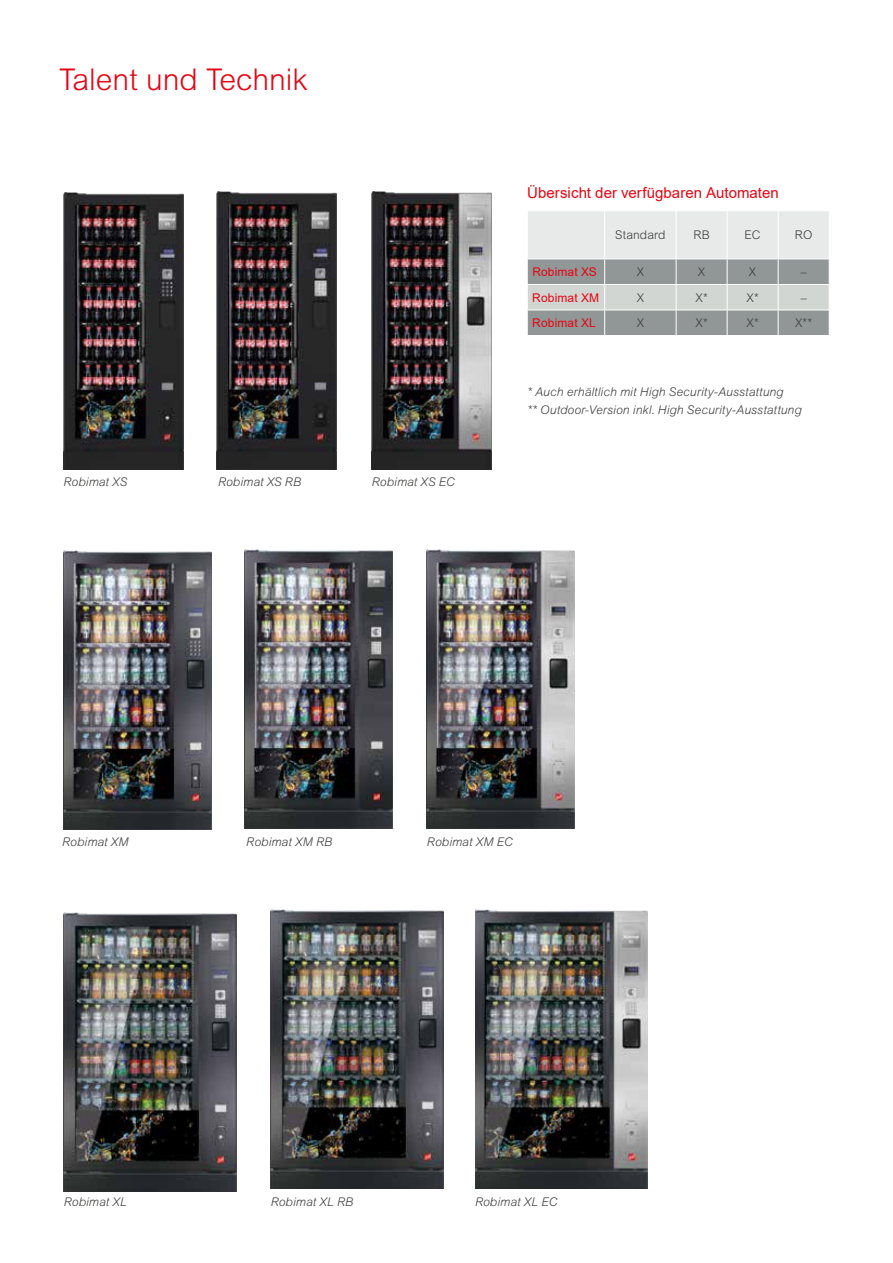
<style>
.page{position:relative;width:893px;height:1263px;background:#fff}
.page>*{position:absolute;margin:0;border:0;box-sizing:border-box;transform-origin:0 0}
.t1{font:300 30px "Arial MT Pro";color:#e30613}
.t2{font:15px "Arial";letter-spacing:.005em;color:#e30613}
.t3{font:italic 300 12px/18px "Arial MT Pro";letter-spacing:.01em;color:#3c3c3b}
.t4{font:300 12px "Arial MT Pro";letter-spacing:.01em;color:#3c3c3b}
.t5{font:12px "Arial";letter-spacing:.01em;color:#e30613}
</style>
<div class="page">
<svg style="left:527px;top:211px;width:302px;height:124px;background:#c2c6c5"></svg>
<hr style="left:527px;top:310px;width:78px;height:1px;background:#fff">
<hr style="left:605px;top:310px;width:71px;height:1px;background:#fff">
<hr style="left:676px;top:310px;width:51px;height:1px;background:#fff">
<hr style="left:727px;top:310px;width:51px;height:1px;background:#fff">
<hr style="left:778px;top:310px;width:52px;height:1px;background:#fff">
<img style="left:64px;top:551px;width:148px;height:279px">
<img style="left:64px;top:912px;width:172px;height:279px">
<img style="left:64px;top:192px;width:120px;height:277px">
<img style="left:372px;top:192px;width:120px;height:277px">
<img style="left:217px;top:192px;width:120px;height:277px">
<img style="left:427px;top:549px;width:148px;height:279px">
<img style="left:245px;top:549px;width:148px;height:279px">
<img style="left:475px;top:909px;width:172px;height:279px">
<img style="left:271px;top:910px;width:172px;height:279px">
<h1 class="t1" style="left:59px;top:61px;width:250px">Talent und Technik</h1>
<p class="t3" style="left:63px;top:473px;width:65px">Robimat XS</p>
<p class="t3" style="left:218px;top:473px;width:85px">Robimat XS RB</p>
<p class="t3" style="left:372px;top:473px;width:84px">Robimat XS EC</p>
<p class="t2" style="left:527px;top:182px;width:253px">Übersicht der verfügbaren Automaten</p>
<p class="t4" style="left:615px;top:228px;width:52px">Standard</p>
<p class="t4" style="left:693px;top:228px;width:18px">RB</p>
<p class="t4" style="left:745px;top:228px;width:17px">EC</p>
<p class="t4" style="left:795px;top:228px;width:19px">RO</p>
<p class="t5" style="left:532px;top:264px;width:66px">Robimat XS</p>
<p class="t4" style="left:637px;top:264px;width:9px">X</p>
<p class="t4" style="left:698px;top:264px;width:9px">X</p>
<p class="t4" style="left:749px;top:264px;width:9px">X</p>
<p class="t4" style="left:801px;top:264px;width:7px">–</p>
<p class="t5" style="left:532px;top:289px;width:68px">Robimat XM</p>
<p class="t4" style="left:637px;top:290px;width:9px">X</p>
<p class="t4" style="left:695px;top:290px;width:14px">X*</p>
<p class="t4" style="left:746px;top:290px;width:14px">X*</p>
<p class="t4" style="left:801px;top:290px;width:7px">–</p>
<p class="t5" style="left:532px;top:315px;width:65px">Robimat XL</p>
<p class="t4" style="left:637px;top:315px;width:9px">X</p>
<p class="t4" style="left:695px;top:315px;width:14px">X*</p>
<p class="t4" style="left:746px;top:315px;width:14px">X*</p>
<p class="t4" style="left:795px;top:315px;width:19px">X**</p>
<p class="t3" style="left:527px;top:383px;width:276px">* Auch erhältlich mit High Security-Ausstattung<br>** Outdoor-Version inkl. High Security-Ausstattung</p>
<p class="t3" style="left:62px;top:833px;width:68px">Robimat XM</p>
<p class="t3" style="left:246px;top:833px;width:87px">Robimat XM RB</p>
<p class="t3" style="left:427px;top:833px;width:87px">Robimat XM EC</p>
<p class="t3" style="left:64px;top:1193px;width:65px">Robimat XL</p>
<p class="t3" style="left:271px;top:1193px;width:84px">Robimat XL RB</p>
<p class="t3" style="left:475px;top:1193px;width:84px">Robimat XL EC</p>
</div>
